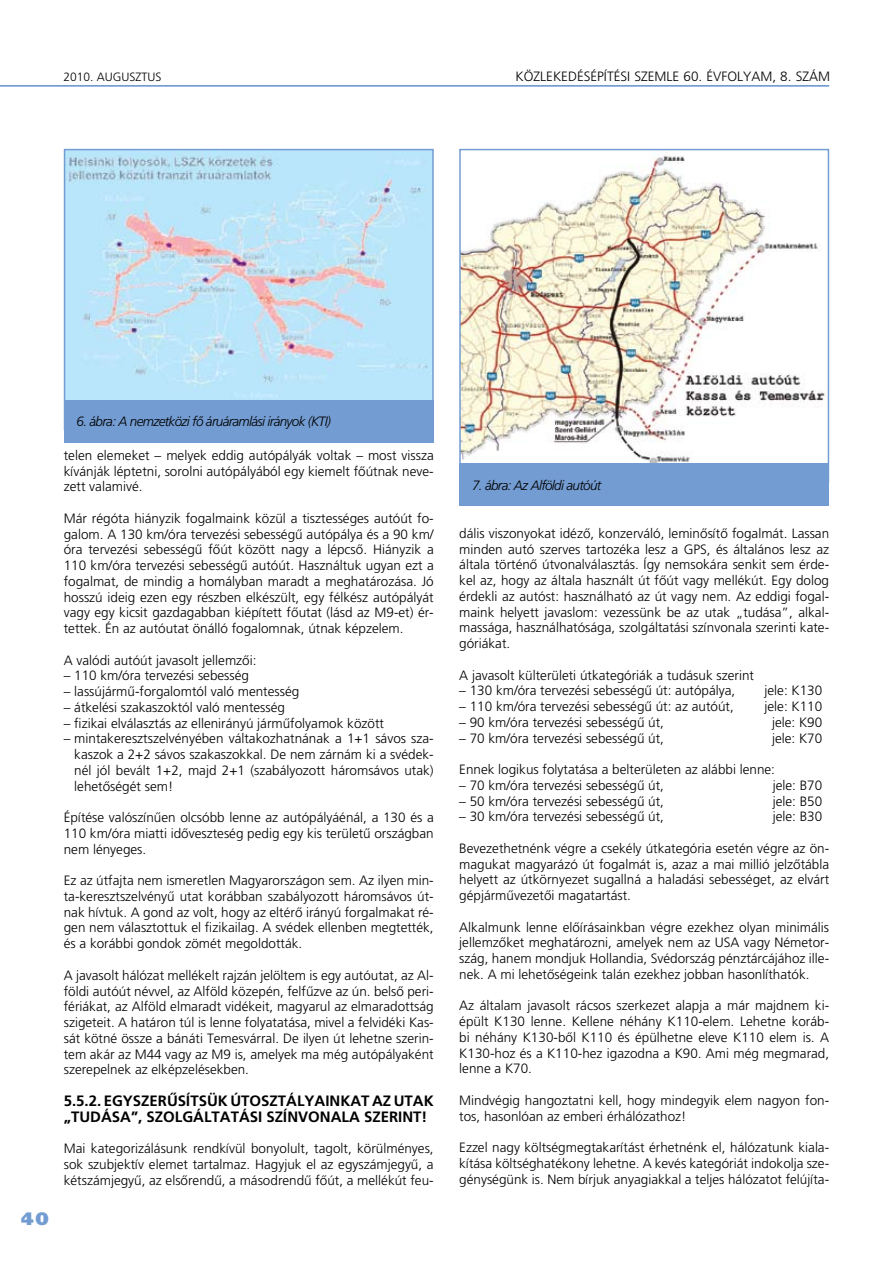
<style>
.page{position:relative;width:893px;height:1263px;background:#fff}
.page>*{position:absolute;margin:0;border:0;box-sizing:border-box;transform-origin:0 0}
.t1{font:900 18px "Frutiger H";color:#739cd2}
.t2{font:700 15px/15.8px "Frutiger H";color:#000}
.t3{font:300 13.5px/15.8px "Frutiger H";color:#000;text-align:justify}
.t4{font:italic 300 13.5px "Frutiger H";letter-spacing:-.05em;color:#000}
.t5{font:300 12px "Frutiger H";color:#000}
</style>
<div class="page">
<hr style="left:0;top:85px;width:829px;height:2px;background:#739cd2">
<img style="left:67px;top:152px;width:364px;height:248px">
<div style="left:64px;top:149px;width:370px;height:281px;border:2px solid #739cd2"></div>
<div style="left:64px;top:400px;width:370px;height:42px;background:#739cd2"></div>
<img style="left:462px;top:155px;width:364px;height:309px">
<div style="left:459px;top:149px;width:370px;height:334px;border:2px solid #739cd2"></div>
<div style="left:459px;top:464px;width:370px;height:42px;background:#739cd2"></div>
<p class="t5" style="left:63px;top:70px;width:100px">2010. AUGUSZTUS</p>
<p class="t3" style="left:515px;top:69px;width:200px">KÖZLEKEDÉSÉPÍTÉSI SZEMLE 60. évfolyam</p>
<p class="t3" style="left:772px;top:69px;width:33px">, 8. szám</p>
<h1 class="t1" style="left:21px;top:1208px;width:29px">40</h1>
<p class="t4" style="left:77px;top:414px;width:256px">6. ábra: A nemzetközi fô áruáramlási irányok (KTI)</p>
<p class="t3" style="left:64px;top:447px;width:371px">telen elemeket – melyek eddig autópályák voltak – most vissza kívánják léptetni, sorolni autópályából egy kiemelt fôútnak neve&shy;zett valamivé.</p>
<p class="t3" style="left:64px;top:510px;width:371px">Már régóta hiányzik fogalmaink közül a tisztességes autóút fo&shy;galom. A 130 km/óra tervezési sebességû autópálya és a 90 km/ óra tervezési sebességû fôút között nagy a lépcsô. Hiányzik a 110 km/óra tervezési sebességû autóút. Használtuk ugyan ezt a fogalmat, de mindig a homályban maradt a meghatározása. Jó hosszú ideig ezen egy részben elkészült, egy félkész autópályát vagy egy kicsit gazdagabban kiépített fôutat (lásd az M9-et) ér&shy;tettek. Én az autóutat önálló fogalomnak, útnak képzelem.</p>
<p class="t3" style="left:64px;top:652px;width:194px">A valódi autóút javasolt jellemzôi:</p>
<p class="t3" style="left:64px;top:668px;width:187px">– 110 km/óra tervezési sebesség</p>
<p class="t3" style="left:64px;top:684px;width:237px">– lassújármû-forgalomtól való mentesség</p>
<p class="t3" style="left:64px;top:699px;width:223px">– átkelési szakaszoktól való mentesség</p>
<p class="t3" style="left:64px;top:715px;width:322px">– fizikai elválasztás az ellenirányú jármûfolyamok között</p>
<p class="t3" style="left:74px;top:731px;width:361px;text-indent:-11px">– mintakeresztszelvényében váltakozhatnának a 1+1 sávos sza&shy;kaszok a 2+2 sávos szakaszokkal. De nem zárnám ki a svédek&shy;nél jól bevált 1+2, majd 2+1 (szabályozott háromsávos utak) lehetôségét sem!</p>
<p class="t3" style="left:64px;top:810px;width:371px">Építése valószínûen olcsóbb lenne az autópályáénál, a 130 és a 110 km/óra miatti idôveszteség pedig egy kis területû országban nem lényeges.</p>
<p class="t3" style="left:64px;top:873px;width:371px">Ez az útfajta nem ismeretlen Magyarországon sem. Az ilyen min&shy;ta-keresztszelvényû utat korábban szabályozott háromsávos út&shy;nak hívtuk. A gond az volt, hogy az eltérô irányú forgalmakat ré&shy;gen nem választottuk el fizikailag. A svédek ellenben megtették, és a korábbi gondok zömét megoldották.</p>
<p class="t3" style="left:64px;top:967px;width:371px">A javasolt hálózat mellékelt rajzán jelöltem is egy autóutat, az Al&shy;földi autóút névvel, az Alföld közepén, felfûzve az ún. belsô peri&shy;fériákat, az Alföld elmaradt vidékeit, magyarul az elmaradottság szigeteit. A határon túl is lenne folyatatása, mivel a felvidéki Kas&shy;sát kötné össze a bánáti Temesvárral. De ilyen út lehetne szerin&shy;tem akár az M44 vagy az M9 is, amelyek ma még autópályaként szerepelnek az elképzelésekben.</p>
<p class="t2" style="left:64px;top:1092px;width:371px">5.5.2. EGYSZERÛSÍTSÜK ÚTOSZTÁLYAINKAT AZ UTAK „TUDÁSA”, SZOLGÁLTATÁSI SZÍNVONALA SZERINT!</p>
<p class="t3" style="left:64px;top:1140px;width:371px">Mai kategorizálásunk rendkívül bonyolult, tagolt, körülményes, sok szubjektív elemet tartalmaz. Hagyjuk el az egyszámjegyû, a kétszámjegyû, az elsôrendû, a másodrendû fôút, a mellékút feu-</p>
<p class="t4" style="left:472px;top:478px;width:131px">7. ábra: Az Alföldi autóút</p>
<p class="t3" style="left:459px;top:525px;width:371px">dális viszonyokat idézô, konzerváló, leminôsítô fogalmát. Lassan minden autó szerves tartozéka lesz a GPS, és általános lesz az általa történô útvonalválasztás. Így nemsokára senkit sem érde&shy;kel az, hogy az általa használt út fôút vagy mellékút. Egy dolog érdekli az autóst: használható az út vagy nem. Az eddigi fogal&shy;maink helyett javaslom: vezessünk be az utak „tudása”, alkal&shy;massága, használhatósága, szolgáltatási színvonala szerinti kate&shy;góriákat.</p>
<p class="t3" style="left:459px;top:667px;width:296px">A javasolt külterületi útkategóriák a tudásuk szerint</p>
<p class="t3" style="left:459px;top:683px;width:278px">– 130 km/óra tervezési sebességû út: autópálya,</p>
<p class="t3" style="left:764px;top:683px;width:59px">jele: K130</p>
<p class="t3" style="left:459px;top:698px;width:276px">– 110 km/óra tervezési sebességû út: az autóút,</p>
<p class="t3" style="left:764px;top:698px;width:59px">jele: K110</p>
<p class="t3" style="left:459px;top:714px;width:206px">– 90 km/óra tervezési sebességû út,</p>
<p class="t3" style="left:772px;top:714px;width:52px">jele: K90</p>
<p class="t3" style="left:459px;top:730px;width:206px">– 70 km/óra tervezési sebességû út,</p>
<p class="t3" style="left:772px;top:730px;width:52px">jele: K70</p>
<p class="t3" style="left:459px;top:761px;width:317px">Ennek logikus folytatása a belterületen az alábbi lenne:</p>
<p class="t3" style="left:459px;top:777px;width:206px">– 70 km/óra tervezési sebességû út,</p>
<p class="t3" style="left:773px;top:777px;width:51px">jele: B70</p>
<p class="t3" style="left:459px;top:793px;width:206px">– 50 km/óra tervezési sebességû út,</p>
<p class="t3" style="left:773px;top:793px;width:51px">jele: B50</p>
<p class="t3" style="left:459px;top:809px;width:206px">– 30 km/óra tervezési sebességû út,</p>
<p class="t3" style="left:773px;top:809px;width:51px">jele: B30</p>
<p class="t3" style="left:459px;top:840px;width:371px">Bevezethetnénk végre a csekély útkategória esetén végre az ön&shy;magukat magyarázó út fogalmát is, azaz a mai millió jelzôtábla helyett az útkörnyezet sugallná a haladási sebességet, az elvárt gépjármûvezetôi magatartást.</p>
<p class="t3" style="left:459px;top:919px;width:371px">Alkalmunk lenne elôírásainkban végre ezekhez olyan minimális jellemzôket meghatározni, amelyek nem az USA vagy Németor&shy;szág, hanem mondjuk Hollandia, Svédország pénztárcájához ille&shy;nek. A mi lehetôségeink talán ezekhez jobban hasonlíthatók.</p>
<p class="t3" style="left:459px;top:998px;width:371px">Az általam javasolt rácsos szerkezet alapja a már majdnem ki&shy;épült K130 lenne. Kellene néhány K110-elem. Lehetne koráb&shy;bi néhány K130-bôl K110 és épülhetne eleve K110 elem is. A K130-hoz és a K110-hez igazodna a K90. Ami még megmarad, lenne a K70.</p>
<p class="t3" style="left:459px;top:1092px;width:371px">Mindvégig hangoztatni kell, hogy mindegyik elem nagyon fon&shy;tos, hasonlóan az emberi érhálózathoz!</p>
<p class="t3" style="left:459px;top:1139px;width:371px">Ezzel nagy költségmegtakarítást érhetnénk el, hálózatunk kiala&shy;kítása költséghatékony lehetne. A kevés kategóriát indokolja sze&shy;génységünk is. Nem bírjuk anyagiakkal a teljes hálózatot felújíta-</p>
</div>
